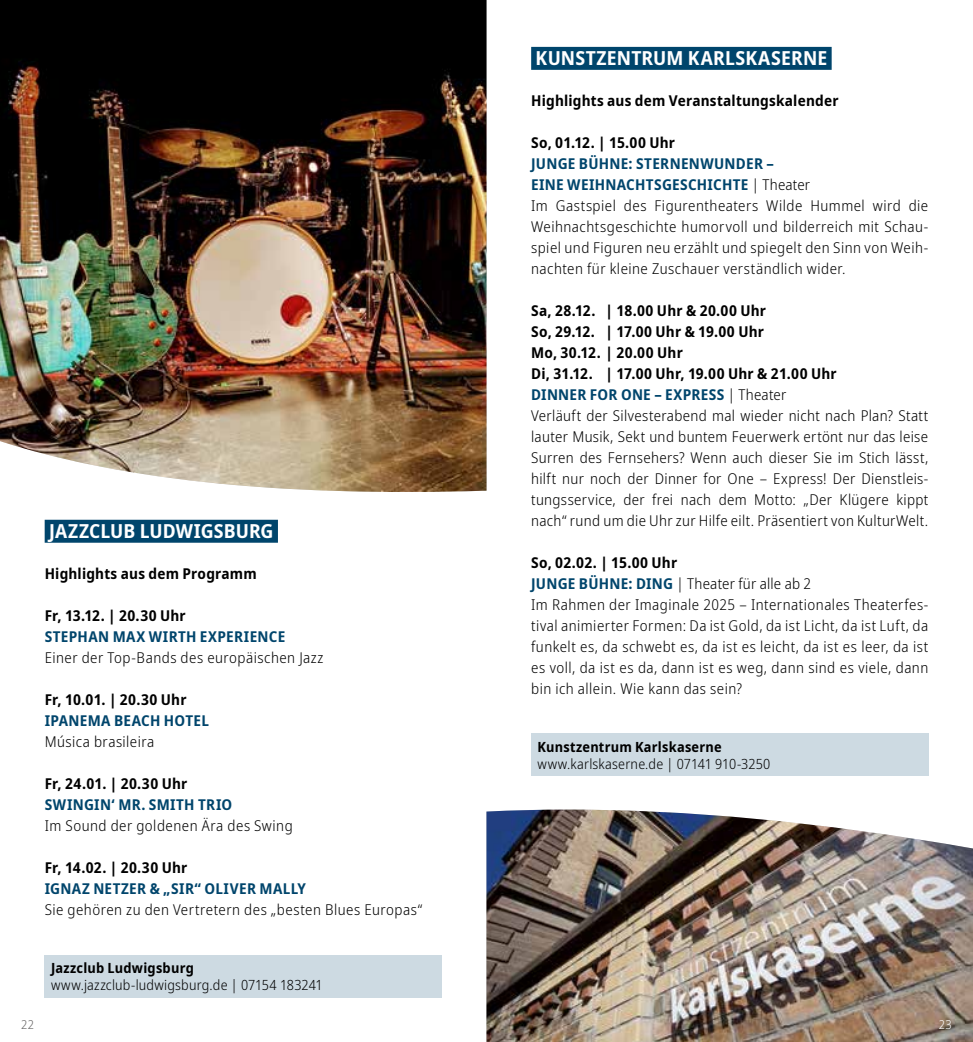
<style>
.page{position:relative;width:973px;height:1042px;background:#fff}
.page>*{position:absolute;margin:0;border:0;box-sizing:border-box;transform-origin:0 0}
.t1{font:700 semi-condensed 19.25px "Noto Sans";letter-spacing:.01em;color:#fff}
.t2{font:300 semi-condensed 14.88px/21px "Noto Sans";letter-spacing:.03em;color:#000}
.t3{font:700 semi-condensed 14.88px "Noto Sans";letter-spacing:.015em;color:#000}
.t4{font:700 semi-condensed 14.88px "Noto Sans";letter-spacing:.02em;color:#00456c}
.t5{font:300 semi-condensed 14px "Noto Sans";letter-spacing:.015em;color:#000}
.t6{font:700 semi-condensed 14px "Noto Sans";letter-spacing:.015em;color:#000}
.t7{font:300 semi-condensed 12.25px "Noto Sans";color:#646363}
.t8{font:300 semi-condensed 12.25px "Noto Sans";color:#fff}
.s1{font-weight:700;color:#00456c}
.s2{font-weight:700}
</style>
<div class="page">
<div style="left:45px;top:520px;width:233px;height:23px;background:#00456c"></div>
<div style="left:45px;top:955px;width:396px;height:42px;background:#cddae2"></div>
<div style="left:531px;top:47px;width:300px;height:23px;background:#00456c"></div>
<div style="left:531px;top:734px;width:397px;height:42px;background:#cddae2"></div>
<img style="left:0;top:0;width:486px;height:492px">
<img style="left:486px;top:809px;width:486px;height:233px">
<p class="t1" style="left:49px;top:517px;width:226px">JAZZCLUB LUDWIGSBURG</p>
<p class="t3" style="left:45px;top:563px;width:213px">Highlights aus dem Programm</p>
<p class="t3" style="left:45px;top:605px;width:142px">Fr, 13.12. | 20.30 Uhr</p>
<p class="t4" style="left:45px;top:626px;width:242px">STEPHAN MAX WIRTH EXPERIENCE</p>
<p class="t2" style="left:45px;top:647px;width:280px">Einer der Top-Bands des europäischen Jazz</p>
<p class="t3" style="left:45px;top:689px;width:143px">Fr, 10.01. | 20.30 Uhr</p>
<p class="t4" style="left:45px;top:710px;width:166px">IPANEMA BEACH HOTEL</p>
<p class="t2" style="left:45px;top:731px;width:111px">Música brasileira</p>
<p class="t3" style="left:45px;top:773px;width:144px">Fr, 24.01. | 20.30 Uhr</p>
<p class="t4" style="left:45px;top:794px;width:189px">SWINGIN‘ MR. SMITH TRIO</p>
<p class="t2" style="left:45px;top:815px;width:249px">Im Sound der goldenen Ära des Swing</p>
<p class="t3" style="left:45px;top:857px;width:144px">Fr, 14.02. | 20.30 Uhr</p>
<p class="t4" style="left:45px;top:878px;width:263px">IGNAZ NETZER &amp; „SIR“ OLIVER MALLY</p>
<p class="t2" style="left:45px;top:899px;width:379px">Sie gehören zu den Vertretern des „besten Blues Europas“</p>
<p class="t6" style="left:51px;top:958px;width:144px">Jazzclub Ludwigsburg</p>
<p class="t5" style="left:51px;top:975px;width:273px">www.jazzclub-ludwigsburg.de | 07154 183241</p>
<p class="t1" style="left:535px;top:44px;width:293px">KUNSTZENTRUM KARLSKASERNE</p>
<p class="t3" style="left:531px;top:90px;width:309px">Highlights aus dem Veranstaltungskalender</p>
<p class="t3" style="left:531px;top:132px;width:145px">So, 01.12. | 15.00 Uhr</p>
<p class="t2" style="left:531px;top:153px;width:398px"><span class="s1">JUNGE BÜHNE: STERNENWUNDER –<br>EINE WEIHNACHTSGESCHICHTE</span> | Theater<br>Im Gastspiel des Figurentheaters Wilde Hummel wird die Weihnachtsgeschichte humorvoll und bilderreich mit Schau&shy;spiel und Figuren neu erzählt und spiegelt den Sinn von Weih&shy;nachten für kleine Zuschauer verständlich wider.</p>
<p class="t2" style="left:531px;top:300px;width:398px"><span class="s2">Sa, 28.12. | 18.00 Uhr &amp; 20.00 Uhr<br>So, 29.12. | 17.00 Uhr &amp; 19.00 Uhr<br>Mo, 30.12. | 20.00 Uhr<br>Di, 31.12. | 17.00 Uhr, 19.00 Uhr &amp; 21.00 Uhr<br></span><span class="s1">DINNER FOR ONE – EXPRESS</span> | Theater<br>Verläuft der Silvesterabend mal wieder nicht nach Plan? Statt lauter Musik, Sekt und buntem Feuerwerk ertönt nur das leise Surren des Fernsehers? Wenn auch dieser Sie im Stich lässt, hilft nur noch der Dinner for One – Express! Der Dienstleis&shy;tungsservice, der frei nach dem Motto: „Der Klügere kippt nach“ rund um die Uhr zur Hilfe eilt. Präsentiert von KulturWelt.</p>
<p class="t2" style="left:531px;top:552px;width:398px"><span class="s2">So, 02.02. | 15.00 Uhr<br></span><span class="s1">JUNGE BÜHNE: DING</span> | Theater für alle ab 2<br>Im Rahmen der Imaginale 2025 – Internationales Theaterfes&shy;tival animierter Formen: Da ist Gold, da ist Licht, da ist Luft, da funkelt es, da schwebt es, da ist es leicht, da ist es leer, da ist es voll, da ist es da, dann ist es weg, dann sind es viele, dann bin ich allein. Wie kann das sein?</p>
<p class="t6" style="left:537px;top:737px;width:186px">Kunstzentrum Karlskaserne</p>
<p class="t5" style="left:537px;top:754px;width:234px">www.karlskaserne.de | 07141 910-3250</p>
<p class="t7" style="left:21px;top:1016px;width:14px">22</p>
<p class="t8" style="left:938px;top:1016px;width:14px">23</p>
</div>
